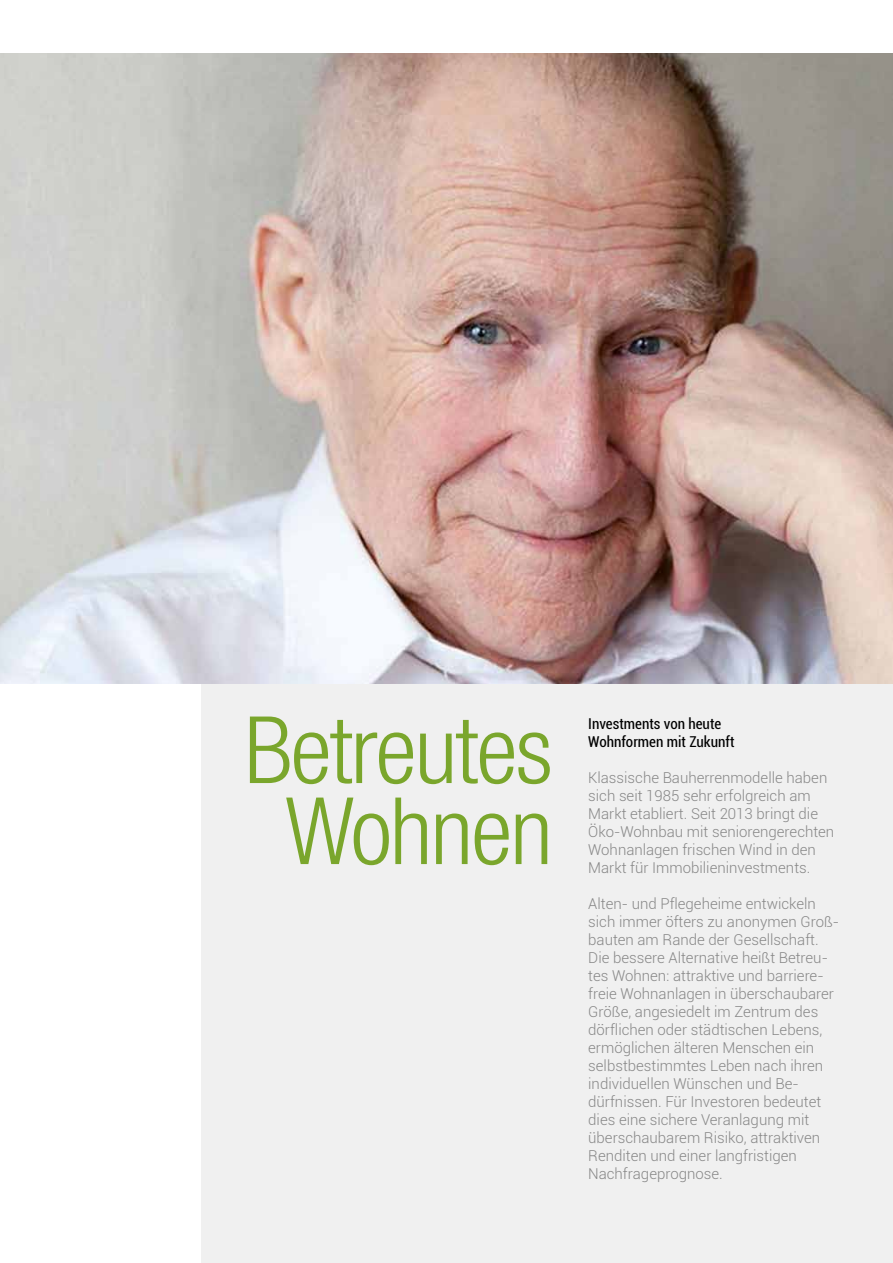
<style>
.page{position:relative;width:893px;height:1263px;background:#fff}
.page>*{position:absolute;margin:0;border:0;box-sizing:border-box;transform-origin:0 0}
.t1{font:300 condensed 93.15px/81px "Helvetica Neue";letter-spacing:-.02em;color:#7aa62c;text-align:center}
.t2{font:300 15px/18px "Roboto";color:#878787}
.t3{font:condensed 15px/18px "Roboto";color:#000}
</style>
<div class="page">
<div style="left:201px;top:682px;width:692px;height:581px;background:#f0f0f0"></div>
<img style="left:0;top:53px;width:893px;height:631px">
<h1 class="t1" style="left:245px;top:709px;width:310px">Betreutes<br>Wohnen</h1>
<p class="t3" style="left:588px;top:714px;width:148px">Investments von heute<br>Wohnformen mit Zukunft</p>
<p class="t2" style="left:588px;top:768px;width:248px">Klassische Bauherrenmodelle haben sich seit 1985 sehr erfolgreich am Markt etabliert. Seit 2013 bringt die Öko-Wohnbau mit seniorengerechten Wohnanlagen frischen Wind in den Markt für Immobilieninvestments.</p>
<p class="t2" style="left:588px;top:894px;width:252px">Alten- und Pflegeheime entwickeln sich immer öfters zu anonymen Groß&shy;bauten am Rande der Gesellschaft.<br>Die bessere Alternative heißt Betreu&shy;tes Wohnen: attraktive und barriere&shy;freie Wohnanlagen in überschaubarer Größe, angesiedelt im Zentrum des dörflichen oder städtischen Lebens, ermöglichen älteren Menschen ein selbstbestimmtes Leben nach ihren individuellen Wünschen und Be&shy;dürfnissen. Für Investoren bedeutet dies eine sichere Veranlagung mit überschaubarem Risiko, attraktiven Renditen und einer langfristigen Nachfrageprognose.</p>
</div>
